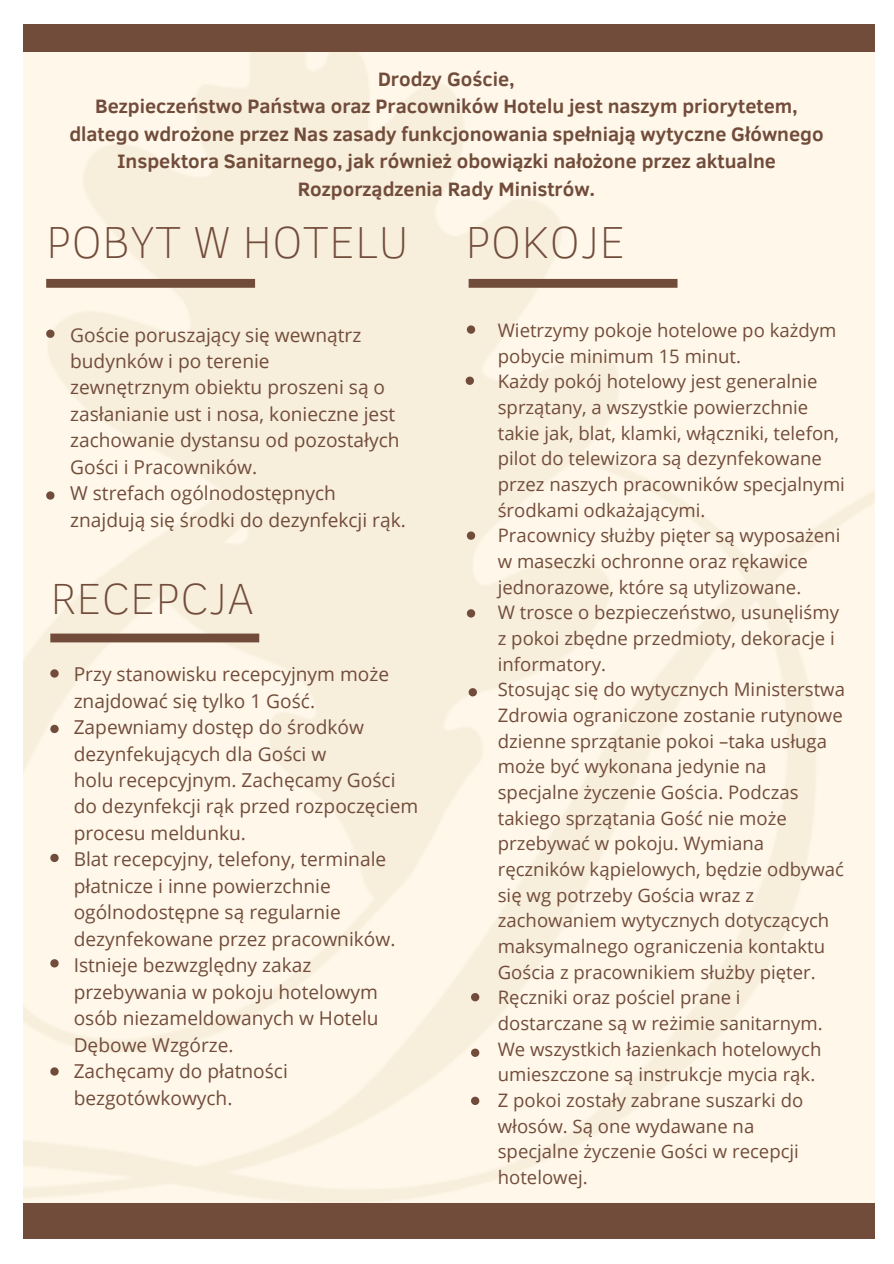
<style>
.page{position:relative;width:894px;height:1264px;background:#fff}
.page>*{position:absolute;margin:0;border:0;box-sizing:border-box;transform-origin:0 0}
.t1{font:100 46.05px "Clear Sans";color:#724c3a}
.t2{font:100 44.7px "Clear Sans";color:#724c3a}
.t3{font:700 19.95px/27.6px "Clear Sans";color:#724c3a;text-align:center}
.t4{font:19.2px/26.4px "Open Sans";color:#724c3a}
.t5{font:18.6px/25.7px "Open Sans";color:#724c3a}
</style>
<div class="page">
<img style="left:23px;top:51px;width:851px;height:1152px">
<div style="left:0;top:0;width:893px;height:51px;background:#724c3a"></div>
<div style="left:0;top:0;width:893px;height:23px;background:#fff"></div>
<div style="left:0;top:1203px;width:893px;height:60px;background:#724c3a"></div>
<div style="left:874px;top:0;width:19px;height:1263px;background:#fff"></div>
<div style="left:0;top:0;width:23px;height:1263px;background:#fff"></div>
<div style="left:0;top:1238px;width:893px;height:25px;background:#fff"></div>
<svg style="left:46px;top:279px;width:209px;height:9px;background:#75503e"></svg>
<svg style="left:46px;top:329px;width:8px;height:9px"></svg>
<svg style="left:46px;top:491px;width:8px;height:8px"></svg>
<svg style="left:50px;top:633px;width:209px;height:9px;background:#7a5644"></svg>
<svg style="left:50px;top:669px;width:9px;height:8px"></svg>
<svg style="left:50px;top:724px;width:9px;height:9px"></svg>
<svg style="left:50px;top:853px;width:9px;height:9px"></svg>
<svg style="left:50px;top:959px;width:9px;height:8px"></svg>
<svg style="left:50px;top:1067px;width:9px;height:8px"></svg>
<svg style="left:468px;top:279px;width:209px;height:9px;background:#75503e"></svg>
<svg style="left:466px;top:325px;width:9px;height:9px"></svg>
<svg style="left:465px;top:376px;width:9px;height:9px"></svg>
<svg style="left:466px;top:531px;width:9px;height:9px"></svg>
<svg style="left:466px;top:609px;width:9px;height:8px"></svg>
<svg style="left:468px;top:688px;width:9px;height:8px"></svg>
<svg style="left:471px;top:993px;width:8px;height:8px"></svg>
<svg style="left:471px;top:1048px;width:8px;height:8px"></svg>
<svg style="left:471px;top:1096px;width:8px;height:8px"></svg>
<p class="t3" style="left:69px;top:64px;width:755px">Drodzy Goście,<br>Bezpieczeństwo Państwa oraz Pracowników Hotelu jest naszym priorytetem, dlatego wdrożone przez Nas zasady funkcjonowania spełniają wytyczne Głównego Inspektora Sanitarnego, jak również obowiązki nałożone przez aktualne Rozporządzenia Rady Ministrów.</p>
<h1 class="t1" style="left:46px;top:208px;width:580px">POBYT W HOTELU POKOJE</h1>
<p class="t4" style="left:70px;top:321px;width:337px">Goście poruszający się wewnątrz budynków i po terenie<br>zewnętrznym obiektu proszeni są o zasłanianie ust i nosa, konieczne jest zachowanie dystansu od pozostałych<br>Gości i Pracowników.<br>W strefach ogólnodostępnych znajdują się środki do dezynfekcji rąk.</p>
<h2 class="t2" style="left:50px;top:565px;width:205px">RECEPCJA</h2>
<p class="t4" style="left:74px;top:660px;width:346px">Przy stanowisku recepcyjnym może znajdować się tylko 1 Gość.<br>Zapewniamy dostęp do środków dezynfekujących dla Gości w<br>holu recepcyjnym. Zachęcamy Gości do dezynfekcji rąk przed rozpoczęciem procesu meldunku.<br>Blat recepcyjny, telefony, terminale płatnicze i inne powierzchnie ogólnodostępne są regularnie dezynfekowane przez pracowników.<br>Istnieje bezwzględny zakaz przebywania w pokoju hotelowym osób niezameldowanych w Hotelu<br>Dębowe Wzgórze.<br>Zachęcamy do płatności bezgotówkowych.</p>
<p class="t5" style="left:497px;top:317px;width:348px">Wietrzymy pokoje hotelowe po każdym pobycie minimum 15 minut.<br>Każdy pokój hotelowy jest generalnie sprzątany, a wszystkie powierzchnie takie jak, blat, klamki, włączniki, telefon, pilot do telewizora są dezynfekowane przez naszych pracowników specjalnymi środkami odkażającymi.<br>Pracownicy służby pięter są wyposażeni w maseczki ochronne oraz rękawice jednorazowe, które są utylizowane.<br>W trosce o bezpieczeństwo, usunęliśmy z pokoi zbędne przedmioty, dekoracje i informatory.<br>Stosując się do wytycznych Ministerstwa Zdrowia ograniczone zostanie rutynowe dzienne sprzątanie pokoi –taka usługa może być wykonana jedynie na specjalne życzenie Gościa. Podczas takiego sprzątania Gość nie może przebywać w pokoju. Wymiana ręczników kąpielowych, będzie odbywać się wg potrzeby Gościa wraz z zachowaniem wytycznych dotyczących maksymalnego ograniczenia kontaktu Gościa z pracownikiem służby pięter.<br>Ręczniki oraz pościel prane i dostarczane są w reżimie sanitarnym.<br>We wszystkich łazienkach hotelowych umieszczone są instrukcje mycia rąk.<br>Z pokoi zostały zabrane suszarki do włosów. Są one wydawane na<br>specjalne życzenie Gości w recepcji hotelowej.</p>
</div>
